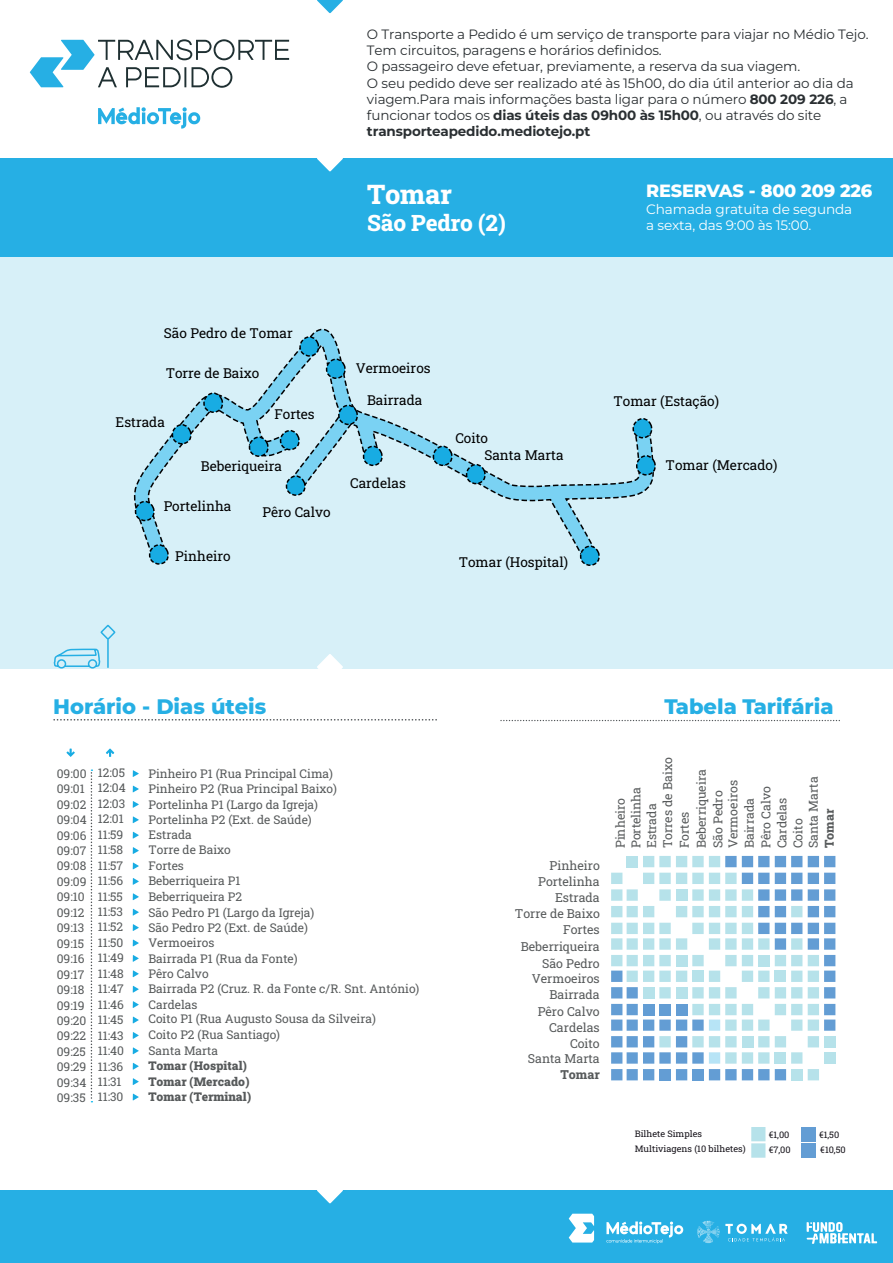
<style>
.page{position:relative;width:893px;height:1263px;background:#fff}
.page>*{position:absolute;margin:0;border:0;box-sizing:border-box;transform-origin:0 0}
.t1{font:800 27px "Roboto Slab";letter-spacing:-.01em;color:#fff}
.t2{font:800 22.5px "Roboto Slab";letter-spacing:-.01em;color:#fff}
.t3{font:800 21px "Montserrat";color:#26afe4}
.t4{font:800 17.7px "Montserrat";letter-spacing:-.01em;color:#fff}
.t5{font:13.65px "Roboto Slab";color:#000001}
.t6{font:13.65px/16.4px "Montserrat";letter-spacing:-.01em;color:#fff}
.t7{font:13.5px/16.2px "Montserrat";letter-spacing:-.01em;color:#2a2f32}
.t8{font:12.45px/16.4px "Roboto Slab";color:#575a5b;text-align:right}
.t9{font:800 12.45px "Roboto Slab";color:#575a5b}
.t10{font:12px/15.5px "Roboto Slab";color:#575a5b}
.t11{font:900 12px/15.5px "Roboto Slab";color:#575a5b}
.t12{font:9px/14.9px "Roboto Slab";color:#16131a}
.s1{font-weight:700}
</style>
<div class="page">
<div style="left:0;top:255px;width:893px;height:413px;background:#d7f0f8"></div>
<svg style="left:54px;top:719px;width:383px;height:2px"></svg>
<svg style="left:501px;top:720px;width:339px;height:1px"></svg>
<div style="left:0;top:158px;width:893px;height:98px;background:#26afe4"></div>
<div style="left:0;top:1190px;width:893px;height:73px;background:#26afe4"></div>
<svg style="left:53px;top:648px;width:48px;height:21px"></svg>
<div style="left:101px;top:625px;width:14px;height:15px;border:2px solid #26afe4;border-radius:6px"></div>
<hr style="left:107px;top:639px;width:2px;height:29px;background:#26afe4">
<svg style="left:317px;top:654px;width:26px;height:26px"></svg>
<svg style="left:317px;top:1177px;width:26px;height:26px"></svg>
<svg style="left:317px;top:145px;width:26px;height:26px"></svg>
<svg style="left:317px;top:0;width:26px;height:13px"></svg>
<svg style="left:98px;top:107px;width:102px;height:22px"></svg>
<svg style="left:30px;top:39px;width:259px;height:49px"></svg>
<svg style="left:807px;top:1222px;width:70px;height:22px"></svg>
<svg style="left:569px;top:1214px;width:25px;height:28px"></svg>
<svg style="left:606px;top:1221px;width:77px;height:22px"></svg>
<svg style="left:697px;top:1221px;width:91px;height:22px"></svg>
<div style="left:751px;top:1127px;width:14px;height:14px;background:#b6e2ea"></div>
<div style="left:802px;top:1127px;width:14px;height:14px;background:#639dd4"></div>
<div style="left:751px;top:1143px;width:14px;height:15px;background:#b6e2ea"></div>
<div style="left:802px;top:1143px;width:14px;height:15px;background:#639dd4"></div>
<svg style="left:133px;top:770px;width:6px;height:7px"></svg>
<svg style="left:133px;top:786px;width:6px;height:6px"></svg>
<svg style="left:133px;top:801px;width:6px;height:7px"></svg>
<svg style="left:133px;top:816px;width:6px;height:7px"></svg>
<svg style="left:133px;top:832px;width:6px;height:7px"></svg>
<svg style="left:133px;top:847px;width:6px;height:7px"></svg>
<svg style="left:133px;top:862px;width:6px;height:7px"></svg>
<svg style="left:133px;top:878px;width:6px;height:7px"></svg>
<svg style="left:133px;top:893px;width:6px;height:7px"></svg>
<svg style="left:133px;top:909px;width:6px;height:7px"></svg>
<svg style="left:133px;top:924px;width:6px;height:7px"></svg>
<svg style="left:133px;top:939px;width:6px;height:7px"></svg>
<svg style="left:133px;top:955px;width:6px;height:7px"></svg>
<svg style="left:133px;top:970px;width:6px;height:7px"></svg>
<svg style="left:133px;top:986px;width:6px;height:7px"></svg>
<svg style="left:133px;top:1001px;width:6px;height:7px"></svg>
<svg style="left:133px;top:1016px;width:6px;height:7px"></svg>
<svg style="left:133px;top:1032px;width:6px;height:7px"></svg>
<svg style="left:133px;top:1047px;width:6px;height:7px"></svg>
<svg style="left:133px;top:1063px;width:6px;height:7px"></svg>
<svg style="left:133px;top:1078px;width:6px;height:7px"></svg>
<svg style="left:133px;top:1093px;width:6px;height:7px"></svg>
<svg style="left:66px;top:748px;width:9px;height:9px"></svg>
<svg style="left:106px;top:748px;width:8px;height:9px"></svg>
<svg style="left:91px;top:769px;width:1px;height:333px"></svg>
<svg style="left:611px;top:856px;width:191px;height:224px"></svg>
<div style="left:791px;top:1036px;width:11px;height:11px;background:#fff"></div>
<div style="left:791px;top:1069px;width:11px;height:11px;background:#b6e2ea"></div>
<svg style="left:808px;top:856px;width:27px;height:224px"></svg>
<div style="left:824px;top:1036px;width:11px;height:11px;background:#b6e2ea"></div>
<div style="left:824px;top:1069px;width:11px;height:11px;background:#fff"></div>
<svg style="left:134px;top:328px;width:519px;height:223px"></svg>
<svg style="left:203px;top:390px;width:21px;height:26px"></svg>
<svg style="left:171px;top:421px;width:21px;height:26px"></svg>
<svg style="left:134px;top:498px;width:21px;height:26px"></svg>
<svg style="left:148px;top:541px;width:21px;height:24px"></svg>
<svg style="left:248px;top:434px;width:21px;height:26px"></svg>
<svg style="left:279px;top:427px;width:21px;height:26px"></svg>
<svg style="left:299px;top:333px;width:47px;height:49px"></svg>
<svg style="left:337px;top:402px;width:21px;height:26px"></svg>
<svg style="left:285px;top:473px;width:21px;height:25px"></svg>
<svg style="left:362px;top:443px;width:21px;height:26px"></svg>
<svg style="left:432px;top:443px;width:21px;height:26px"></svg>
<svg style="left:465px;top:461px;width:21px;height:26px"></svg>
<svg style="left:632px;top:415px;width:21px;height:26px"></svg>
<svg style="left:635px;top:452px;width:21px;height:26px"></svg>
<svg style="left:579px;top:543px;width:21px;height:23px"></svg>
<p class="t7" style="left:367px;top:26px;width:503px">O Transporte a Pedido é um serviço de transporte para viajar no Médio Tejo.<br>Tem circuitos, paragens e horários definidos.<br>O passageiro deve efetuar, previamente, a reserva da sua viagem.<br>O seu pedido deve ser realizado até às 15h00, do dia útil anterior ao dia da viagem.Para mais informações basta ligar para o número <span class="s1">800 209 226</span>, a funcionar todos os <span class="s1">dias úteis das 09h00 às 15h00</span>, ou através do site <span class="s1">transporteapedido.mediotejo.pt</span></p>
<h1 class="t1" style="left:367px;top:175px;width:86px">Tomar</h1>
<h2 class="t2" style="left:367px;top:207px;width:140px">São Pedro (2)</h2>
<p class="t5" style="left:164px;top:324px;width:130px">São Pedro de Tomar</p>
<p class="t5" style="left:166px;top:364px;width:95px">Torre de Baixo</p>
<p class="t5" style="left:116px;top:413px;width:51px">Estrada</p>
<p class="t5" style="left:274px;top:404px;width:42px">Fortes</p>
<p class="t5" style="left:201px;top:457px;width:83px">Beberiqueira</p>
<p class="t5" style="left:262px;top:503px;width:70px">Pêro Calvo</p>
<p class="t5" style="left:164px;top:497px;width:69px">Portelinha</p>
<p class="t5" style="left:175px;top:547px;width:57px">Pinheiro</p>
<p class="t5" style="left:356px;top:358px;width:76px">Vermoeiros</p>
<p class="t5" style="left:367px;top:391px;width:57px">Bairrada</p>
<p class="t5" style="left:350px;top:474px;width:57px">Cardelas</p>
<p class="t5" style="left:455px;top:428px;width:34px">Coito</p>
<p class="t5" style="left:484px;top:446px;width:81px">Santa Marta</p>
<p class="t5" style="left:459px;top:552px;width:111px">Tomar (Hospital)</p>
<h3 class="t4" style="left:646px;top:179px;width:228px">RESERVAS - 800 209 226</h3>
<p class="t6" style="left:646px;top:200px;width:208px">Chamada gratuita de segunda a sexta, das 9:00 às 15:00.</p>
<p class="t5" style="left:614px;top:392px;width:107px">Tomar (Estação)</p>
<p class="t5" style="left:666px;top:456px;width:113px">Tomar (Mercado)</p>
<h3 class="t3" style="left:53px;top:692px;width:214px">Horário - Dias úteis</h3>
<h3 class="t3" style="left:664px;top:692px;width:171px">Tabela Tarifária</h3>
<p class="t10" style="left:57px;top:765px;width:31px">09:00<br>09:01<br>09:02<br>09:04<br>09:06<br>09:07<br>09:08<br>09:09<br>09:10<br>09:12<br>09:13<br>09:15<br>09:16<br>09:17<br>09:18<br>09:19<br>09:20<br>09:22<br>09:25<br>09:29<br>09:34<br>09:35</p>
<p class="t10" style="left:98px;top:764px;width:29px">12:05<br>12:04<br>12:03<br>12:01<br>11:59<br>11:58<br>11:57<br>11:56<br>11:55<br>11:53<br>11:52<br>11:50<br>11:49<br>11:48<br>11:47<br>11:46<br>11:45<br>11:43<br>11:40<br>11:36<br>11:31<br>11:30</p>
<p class="t10" style="left:148px;top:765px;width:190px">Pinheiro P1 (Rua Principal Cima)<br>Pinheiro P2 (Rua Principal Baixo)<br>Portelinha P1 (Largo da Igreja)<br>Portelinha P2 (Ext. de Saúde)<br>Estrada<br>Torre de Baixo<br>Fortes</p>
<p class="t10" style="left:148px;top:873px;width:167px">Beberriqueira P1<br>Beberriqueira P2<br>São Pedro P1 (Largo da Igreja)<br>São Pedro P2 (Ext. de Saúde)<br>Vermoeiros<br>Bairrada P1 (Rua da Fonte)<br>Pêro Calvo</p>
<p class="t10" style="left:148px;top:997px;width:229px;line-height:14px">Cardelas<br>Coito P1 (Rua Augusto Sousa da Silveira)</p>
<p class="t10" style="left:148px;top:1026px;width:133px;line-height:16.2px">Coito P2 (Rua Santiago)<br>Santa Marta</p>
<p class="t11" style="left:148px;top:1058px;width:104px">Tomar (Hospital)<br>Tomar (Mercado)<br>Tomar (Terminal)</p>
<p class="t10" style="left:148px;top:981px;width:272px">Bairrada P2 (Cruz. R. da Fonte c/R. Snt. António)</p>
<p class="t8" style="left:515px;top:857px;width:86px">Pinheiro<br>Portelinha<br>Estrada<br>Torre de Baixo<br>Fortes<br>Beberriqueira<br>São Pedro</p>
<p class="t8" style="left:528px;top:970px;width:73px">Vermoeiros<br>Bairrada<br>Pêro Calvo<br>Cardelas<br>Coito<br>Santa Marta</p>
<p class="t9" style="left:560px;top:1066px;width:41px">Tomar</p>
<p class="t8" style="left:612px;top:848px;width:93px;text-align:left;rotate:-90deg">Pinheiro<br>Portelinha<br>Estrada<br>Torres de Baixo<br>Fortes<br>Beberriqueira<br>São Pedro</p>
<p class="t8" style="left:725px;top:848px;width:73px;text-align:left;rotate:-90deg">Vermoeiros<br>Bairrada<br>Pêro Calvo<br>Cardelas<br>Coito<br>Santa Marta</p>
<p class="t9" style="left:821px;top:848px;width:41px;rotate:-90deg">Tomar</p>
<p class="t12" style="left:635px;top:1126px;width:112px">Bilhete Simples<br>Multiviagens (10 bilhetes)</p>
<p class="t12" style="left:769px;top:1127px;width:22px">€1,00</p>
<p class="t12" style="left:819px;top:1127px;width:22px">€1,50</p>
<p class="t12" style="left:769px;top:1142px;width:23px">€7,00</p>
<p class="t12" style="left:820px;top:1142px;width:27px">€10,50</p>
</div>
